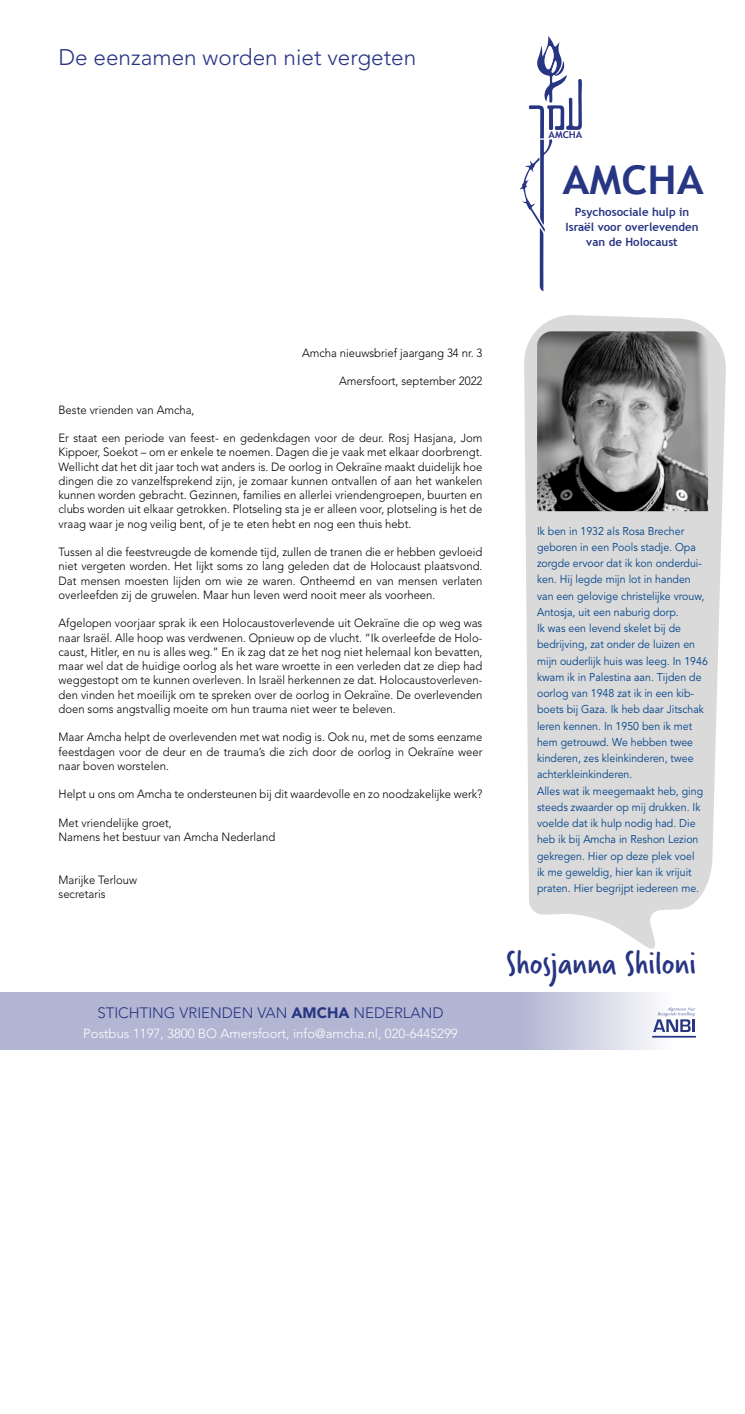
<style>
.page{position:relative;width:745px;height:1414px;background:#fff}
.page>*{position:absolute;margin:0;border:0;box-sizing:border-box;transform-origin:0 0}
.t1{font:700 39.62px "Trebuchet MS";color:#283583;scale:1.08 1}
.t2{font:35px "Verveine";color:#283583}
.t3{font:300 22.5px "Avenir";color:#283583}
.t4{font:300 15px "Avenir";color:#283583}
.t5{font:300 13.12px "Avenir";color:#fff}
.t6{font:300 11.88px/14.2px "Avenir";color:#000;text-align:justify;scale:.95 1}
.t7{font:700 11.5px/14.6px "Trebuchet MS";color:#283583;text-align:center}
.t8{font:11.25px/16.2px "Avenir";color:#004289;scale:.94 1}
.t9{font:700 9.5px "Trebuchet MS";color:#283583;scale:1.08 1}
.s1{font-weight:900}
</style>
<div class="page">
<svg style="left:524px;top:315px;width:202px;height:634px;background:#dfdfdf"></svg>
<svg style="left:519px;top:36px;width:62px;height:255px"></svg>
<svg style="left:0;top:992px;width:693px;height:58px;background:#babed6"></svg>
<svg style="left:652px;top:1007px;width:42px;height:25px"></svg>
<hr style="left:651px;top:1036px;width:44px;height:1px;background:#283583">
<img style="left:536px;top:331px;width:171px;height:180px">
<h3 class="t3" style="left:58px;top:44px;width:359px">De eenzamen worden niet vergeten</h3>
<p class="t9" style="left:548px;top:129px;width:33px">AMCHA</p>
<h1 class="t1" style="left:562px;top:155px;width:132px">AMCHA</h1>
<p class="t7" style="left:565px;top:205px;width:134px">Psychosociale hulp in<br>Israël voor overlevenden van de Holocaust</p>
<p class="t6" style="left:302px;top:345px;width:191px">Amcha nieuwsbrief jaargang 34 nr. 3</p>
<p class="t6" style="left:339px;top:374px;width:152px">Amersfoort, september 2022</p>
<p class="t6" style="left:58px;top:402px;width:145px">Beste vrienden van Amcha,</p>
<p class="t6" style="left:58px;top:431px;width:447px">Er staat een periode van feest- en gedenkdagen voor de deur. Rosj Hasjana, Jom Kippoer, Soekot – om er enkele te noemen. Dagen die je vaak met elkaar doorbrengt.<br>Wellicht dat het dit jaar toch wat anders is. De oorlog in Oekraïne maakt duidelijk hoe dingen die zo vanzelfsprekend zijn, je zomaar kunnen ontvallen of aan het wankelen kunnen worden gebracht. Gezinnen, families en allerlei vriendengroepen, buurten en clubs worden uit elkaar getrokken. Plotseling sta je er alleen voor, plotseling is het de vraag waar je nog veilig bent, of je te eten hebt en nog een thuis hebt.</p>
<p class="t6" style="left:58px;top:545px;width:447px">Tussen al die feestvreugde de komende tijd, zullen de tranen die er hebben gevloeid niet vergeten worden. Het lijkt soms zo lang geleden dat de Holocaust plaatsvond.<br>Dat mensen moesten lijden om wie ze waren. Ontheemd en van mensen verlaten overleefden zij de gruwelen. Maar hun leven werd nooit meer als voorheen.</p>
<p class="t6" style="left:58px;top:616px;width:447px">Afgelopen voorjaar sprak ik een Holocaustoverlevende uit Oekraïne die op weg was naar Israël. Alle hoop was verdwenen. Opnieuw op de vlucht. “Ik overleefde de Holo&shy;caust, Hitler, en nu is alles weg.” En ik zag dat ze het nog niet helemaal kon bevatten, maar wel dat de huidige oorlog als het ware wroette in een verleden dat ze diep had weggestopt om te kunnen overleven. In Israël herkennen ze dat. Holocaustoverleven&shy;den vinden het moeilijk om te spreken over de oorlog in Oekraïne. De overlevenden doen soms angstvallig moeite om hun trauma niet weer te beleven.</p>
<p class="t6" style="left:58px;top:730px;width:447px">Maar Amcha helpt de overlevenden met wat nodig is. Ook nu, met de soms eenzame feestdagen voor de deur en de trauma’s die zich door de oorlog in Oekraïne weer naar boven worstelen.</p>
<p class="t6" style="left:58px;top:787px;width:447px">Helpt u ons om Amcha te ondersteunen bij dit waardevolle en zo noodzakelijke werk?</p>
<p class="t6" style="left:58px;top:816px;width:229px">Met vriendelijke groet,<br>Namens het bestuur van Amcha Nederland</p>
<p class="t6" style="left:58px;top:873px;width:84px">Marijke Terlouw secretaris</p>
<p class="t4" style="left:97px;top:1004px;width:347px">STICHTING VRIENDEN VAN <span class="s1">AMCHA</span> NEDERLAND</p>
<p class="t5" style="left:83px;top:1025px;width:375px">Postbus 1197, 3800 BO Amersfoort, info@amcha.nl, 020-6445299</p>
<p class="t8" style="left:536px;top:523px;width:183px">Ik ben in 1932 als Rosa Brecher geboren in een Pools stadje. Opa zorgde ervoor dat ik kon onderdui&shy;ken. Hij legde mijn lot in handen van een gelovige christelijke vrouw,<br>Antosja, uit een naburig dorp.<br>Ik was een levend skelet bij de bedrijving, zat onder de luizen en mijn ouderlijk huis was leeg. In 1946 kwam ik in Palestina aan. Tijden de oorlog van 1948 zat ik in een kib&shy;boets bij Gaza. Ik heb daar Jitschak leren kennen. In 1950 ben ik met hem getrouwd. We hebben twee kinderen, zes kleinkinderen, twee achterkleinkinderen.<br>Alles wat ik meegemaakt heb, ging steeds zwaarder op mij drukken. Ik voelde dat ik hulp nodig had. Die heb ik bij Amcha in Reshon Lezion gekregen. Hier op deze plek voel<br>ik me geweldig, hier kan ik vrijuit praten. Hier begrijpt iedereen me.</p>
<h2 class="t2" style="left:505px;top:938px;width:191px">Shosjanna Shiloni</h2>
</div>
